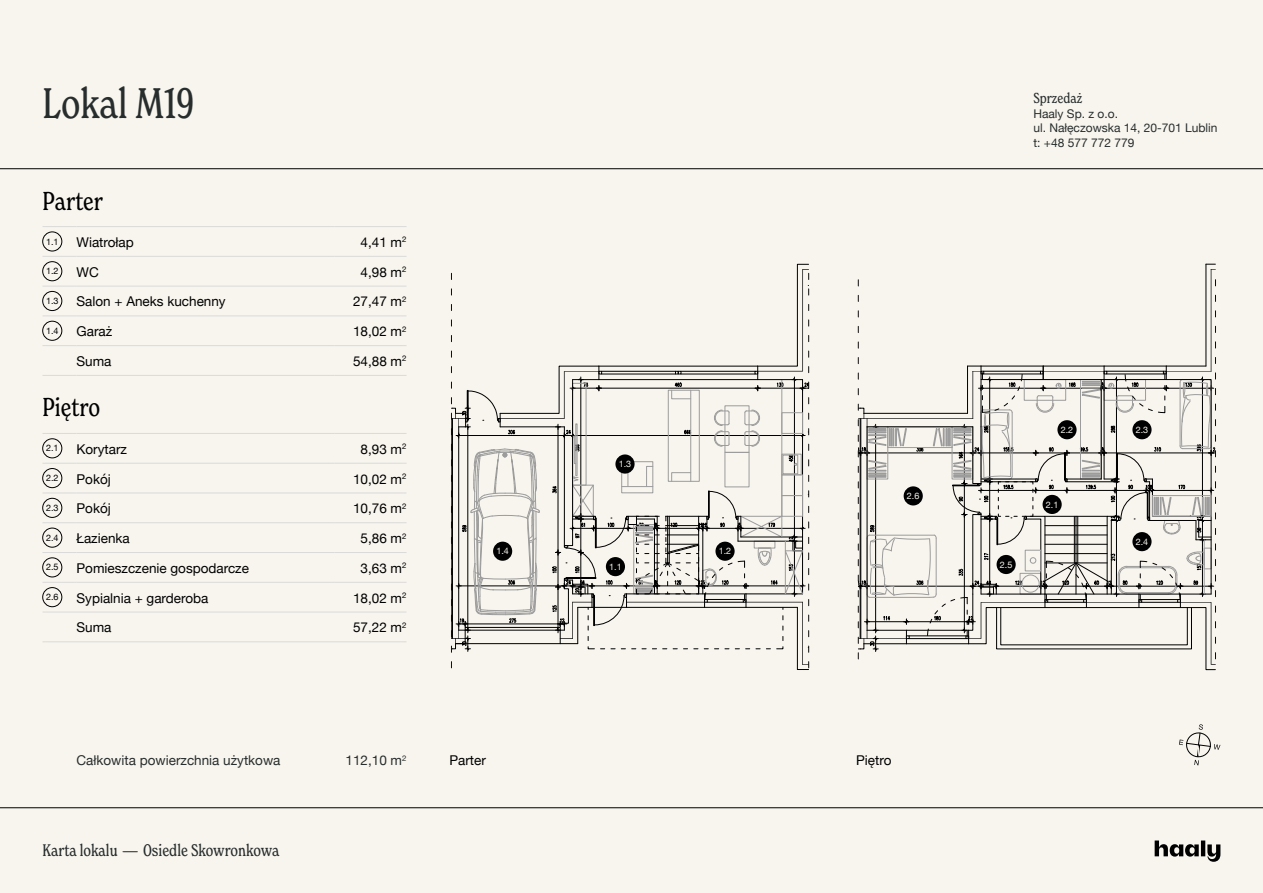
<style>
.page{position:relative;width:1263px;height:893px;background:#f8f5ee}
.page>*{position:absolute;margin:0;border:0;box-sizing:border-box;transform-origin:0 0}
.t1{font:condensed 42px "New Spirit";color:#272d2d}
.t2{font:condensed 25.5px "New Spirit";color:#000}
.t3{font:condensed 16.5px "New Spirit";color:#272d2d}
.t4{font:condensed 14.25px "New Spirit";color:#272d2d}
.t5{font:13.5px "Helvetica Neue";color:#000}
.t6{font:13.5px "Helvetica Neue";color:#272d2d}
.t7{font:12px/14.9px "Helvetica Neue";color:#272d2d}
.t8{font:9px "Helvetica Neue";color:#000}
.t9{font:9px "Helvetica Neue";color:#f8f5ee}
</style>
<div class="page">
<hr style="left:0;top:807px;width:1263px;height:1px;background:#000">
<svg style="left:1155px;top:840px;width:65px;height:22px"></svg>
<hr style="left:797px;top:607px;width:1px;height:62px;background:#000">
<hr style="left:802px;top:602px;width:1px;height:62px;background:#000">
<svg style="left:797px;top:662px;width:12px;height:8px"></svg>
<svg style="left:451px;top:264px;width:358px;height:388px"></svg>
<svg style="left:1206px;top:264px;width:9px;height:6px"></svg>
<hr style="left:1205px;top:264px;width:1px;height:102px;background:#000">
<hr style="left:1211px;top:269px;width:1px;height:102px;background:#000">
<svg style="left:858px;top:357px;width:358px;height:313px"></svg>
<hr style="left:0;top:168px;width:1263px;height:1px;background:#000">
<hr style="left:43px;top:226px;width:34px;height:1px;background:#dadada">
<hr style="left:77px;top:226px;width:257px;height:1px;background:#dadada">
<hr style="left:334px;top:226px;width:72px;height:1px;background:#dadada">
<hr style="left:43px;top:256px;width:34px;height:1px;background:#dadada">
<hr style="left:77px;top:256px;width:257px;height:1px;background:#dadada">
<hr style="left:334px;top:256px;width:72px;height:1px;background:#dadada">
<hr style="left:43px;top:286px;width:34px;height:1px;background:#dadada">
<hr style="left:77px;top:286px;width:257px;height:1px;background:#dadada">
<hr style="left:334px;top:286px;width:72px;height:1px;background:#dadada">
<hr style="left:43px;top:316px;width:34px;height:1px;background:#dadada">
<hr style="left:77px;top:316px;width:257px;height:1px;background:#dadada">
<hr style="left:334px;top:316px;width:72px;height:1px;background:#dadada">
<hr style="left:43px;top:345px;width:34px;height:1px;background:#dadada">
<hr style="left:77px;top:345px;width:257px;height:1px;background:#dadada">
<hr style="left:334px;top:345px;width:72px;height:1px;background:#dadada">
<hr style="left:43px;top:433px;width:34px;height:1px;background:#dadada">
<hr style="left:77px;top:433px;width:257px;height:1px;background:#dadada">
<hr style="left:334px;top:433px;width:72px;height:1px;background:#dadada">
<hr style="left:43px;top:463px;width:34px;height:1px;background:#dadada">
<hr style="left:77px;top:463px;width:257px;height:1px;background:#dadada">
<hr style="left:334px;top:463px;width:72px;height:1px;background:#dadada">
<hr style="left:43px;top:493px;width:34px;height:1px;background:#dadada">
<hr style="left:77px;top:493px;width:257px;height:1px;background:#dadada">
<hr style="left:334px;top:493px;width:72px;height:1px;background:#dadada">
<hr style="left:43px;top:522px;width:34px;height:1px;background:#dadada">
<hr style="left:77px;top:522px;width:257px;height:1px;background:#dadada">
<hr style="left:334px;top:522px;width:72px;height:1px;background:#dadada">
<hr style="left:43px;top:552px;width:34px;height:1px;background:#dadada">
<hr style="left:77px;top:552px;width:257px;height:1px;background:#dadada">
<hr style="left:334px;top:552px;width:72px;height:1px;background:#dadada">
<hr style="left:43px;top:582px;width:34px;height:1px;background:#dadada">
<hr style="left:77px;top:582px;width:257px;height:1px;background:#dadada">
<hr style="left:334px;top:582px;width:72px;height:1px;background:#dadada">
<hr style="left:43px;top:612px;width:34px;height:1px;background:#dadada">
<hr style="left:77px;top:612px;width:257px;height:1px;background:#dadada">
<hr style="left:334px;top:612px;width:72px;height:1px;background:#dadada">
<hr style="left:43px;top:375px;width:34px;height:1px;background:#dadada">
<hr style="left:77px;top:375px;width:257px;height:1px;background:#dadada">
<hr style="left:334px;top:375px;width:72px;height:1px;background:#dadada">
<hr style="left:43px;top:641px;width:34px;height:1px;background:#dadada">
<hr style="left:77px;top:641px;width:257px;height:1px;background:#dadada">
<hr style="left:334px;top:641px;width:72px;height:1px;background:#dadada">
<div style="left:43px;top:232px;width:19px;height:19px;border:1px solid #000;border-radius:50%"></div>
<div style="left:43px;top:261px;width:19px;height:20px;border:1px solid #000;border-radius:50%"></div>
<div style="left:43px;top:291px;width:19px;height:20px;border:1px solid #000;border-radius:50%"></div>
<div style="left:43px;top:321px;width:19px;height:19px;border:1px solid #000;border-radius:50%"></div>
<div style="left:43px;top:439px;width:19px;height:19px;border:1px solid #000;border-radius:50%"></div>
<div style="left:43px;top:468px;width:19px;height:20px;border:1px solid #000;border-radius:50%"></div>
<div style="left:43px;top:498px;width:19px;height:20px;border:1px solid #000;border-radius:50%"></div>
<div style="left:43px;top:528px;width:19px;height:19px;border:1px solid #000;border-radius:50%"></div>
<div style="left:43px;top:558px;width:19px;height:19px;border:1px solid #000;border-radius:50%"></div>
<div style="left:43px;top:587px;width:19px;height:20px;border:1px solid #000;border-radius:50%"></div>
<svg style="left:1179px;top:724px;width:41px;height:41px"></svg>
<div style="left:606px;top:557px;width:19px;height:19px;background:#000;border-radius:50%"></div>
<div style="left:715px;top:542px;width:20px;height:19px;background:#000;border-radius:50%"></div>
<div style="left:615px;top:454px;width:20px;height:20px;background:#000;border-radius:50%"></div>
<div style="left:493px;top:542px;width:19px;height:19px;background:#000;border-radius:50%"></div>
<div style="left:1042px;top:495px;width:20px;height:19px;background:#000;border-radius:50%"></div>
<div style="left:1132px;top:420px;width:19px;height:19px;background:#000;border-radius:50%"></div>
<div style="left:996px;top:555px;width:20px;height:19px;background:#000;border-radius:50%"></div>
<div style="left:1057px;top:420px;width:19px;height:19px;background:#000;border-radius:50%"></div>
<div style="left:1132px;top:532px;width:19px;height:19px;background:#000;border-radius:50%"></div>
<div style="left:904px;top:486px;width:19px;height:19px;background:#000;border-radius:50%"></div>
<h1 class="t1" style="left:43px;top:77px;width:153px">Lokal M19</h1>
<h2 class="t2" style="left:43px;top:185px;width:62px">Parter</h2>
<p class="t8" style="left:46px;top:235px;width:14px">1.1</p>
<p class="t5" style="left:77px;top:232px;width:59px">Wiatrołap</p>
<p class="t5" style="left:361px;top:232px;width:47px">4,41 m<sup>2</sup></p>
<p class="t8" style="left:46px;top:265px;width:14px">1.2</p>
<p class="t5" style="left:77px;top:262px;width:24px">WC</p>
<p class="t5" style="left:361px;top:262px;width:47px">4,98 m<sup>2</sup></p>
<p class="t8" style="left:46px;top:294px;width:14px">1.3</p>
<p class="t5" style="left:77px;top:292px;width:151px">Salon + Aneks kuchenny</p>
<p class="t5" style="left:353px;top:292px;width:55px">27,47 m<sup>2</sup></p>
<p class="t8" style="left:46px;top:324px;width:14px">1.4</p>
<p class="t5" style="left:77px;top:322px;width:37px">Garaż</p>
<p class="t5" style="left:353px;top:322px;width:55px">18,02 m<sup>2</sup></p>
<p class="t5" style="left:77px;top:351px;width:37px">Suma</p>
<p class="t5" style="left:353px;top:351px;width:55px">54,88 m<sup>2</sup></p>
<h2 class="t2" style="left:43px;top:392px;width:59px">Piętro</h2>
<p class="t8" style="left:46px;top:442px;width:14px">2.1</p>
<p class="t5" style="left:77px;top:439px;width:52px">Korytarz</p>
<p class="t5" style="left:361px;top:439px;width:47px">8,93 m<sup>2</sup></p>
<p class="t8" style="left:46px;top:471px;width:14px">2.2</p>
<p class="t5" style="left:77px;top:469px;width:36px">Pokój</p>
<p class="t5" style="left:353px;top:469px;width:55px">10,02 m<sup>2</sup></p>
<p class="t8" style="left:46px;top:501px;width:14px">2.3</p>
<p class="t5" style="left:77px;top:499px;width:36px">Pokój</p>
<p class="t5" style="left:353px;top:499px;width:55px">10,76 m<sup>2</sup></p>
<p class="t8" style="left:46px;top:531px;width:14px">2.4</p>
<p class="t5" style="left:77px;top:528px;width:55px">Łazienka</p>
<p class="t5" style="left:361px;top:528px;width:47px">5,86 m<sup>2</sup></p>
<p class="t8" style="left:46px;top:561px;width:14px">2.5</p>
<p class="t5" style="left:77px;top:558px;width:174px">Pomieszczenie gospodarcze</p>
<p class="t5" style="left:361px;top:558px;width:47px">3,63 m<sup>2</sup></p>
<p class="t8" style="left:46px;top:590px;width:14px">2.6</p>
<p class="t5" style="left:77px;top:588px;width:133px">Sypialnia + garderoba</p>
<p class="t5" style="left:353px;top:588px;width:55px">18,02 m<sup>2</sup></p>
<p class="t5" style="left:77px;top:618px;width:37px">Suma</p>
<p class="t5" style="left:353px;top:618px;width:55px">57,22 m<sup>2</sup></p>
<p class="t9" style="left:496px;top:545px;width:14px">1.4</p>
<p class="t9" style="left:619px;top:457px;width:14px">1.3</p>
<p class="t9" style="left:609px;top:560px;width:14px">1.1</p>
<p class="t9" style="left:719px;top:545px;width:14px">1.2</p>
<p class="t9" style="left:907px;top:489px;width:14px">2.6</p>
<p class="t6" style="left:77px;top:751px;width:205px">Całkowita powierzchnia użytkowa</p>
<p class="t6" style="left:346px;top:751px;width:62px">112,10 m<sup>2</sup></p>
<p class="t5" style="left:449px;top:751px;width:38px">Parter</p>
<p class="t5" style="left:856px;top:751px;width:37px">Piętro</p>
<p class="t3" style="left:43px;top:840px;width:239px">Karta lokalu – Osiedle Skowronkowa</p>
<p class="t4" style="left:1033px;top:89px;width:50px">Sprzedaż</p>
<p class="t7" style="left:1033px;top:107px;width:186px">Haaly Sp. z o.o.<br>ul. Nałęczowska 14, 20-701 Lublin t: +48 577 772 779</p>
<p class="t9" style="left:1000px;top:558px;width:14px">2.5</p>
<p class="t9" style="left:1061px;top:423px;width:14px">2.2</p>
<p class="t9" style="left:1046px;top:498px;width:14px">2.1</p>
<p class="t9" style="left:1136px;top:423px;width:14px">2.3</p>
<p class="t9" style="left:1136px;top:535px;width:14px">2.4</p>
</div>
